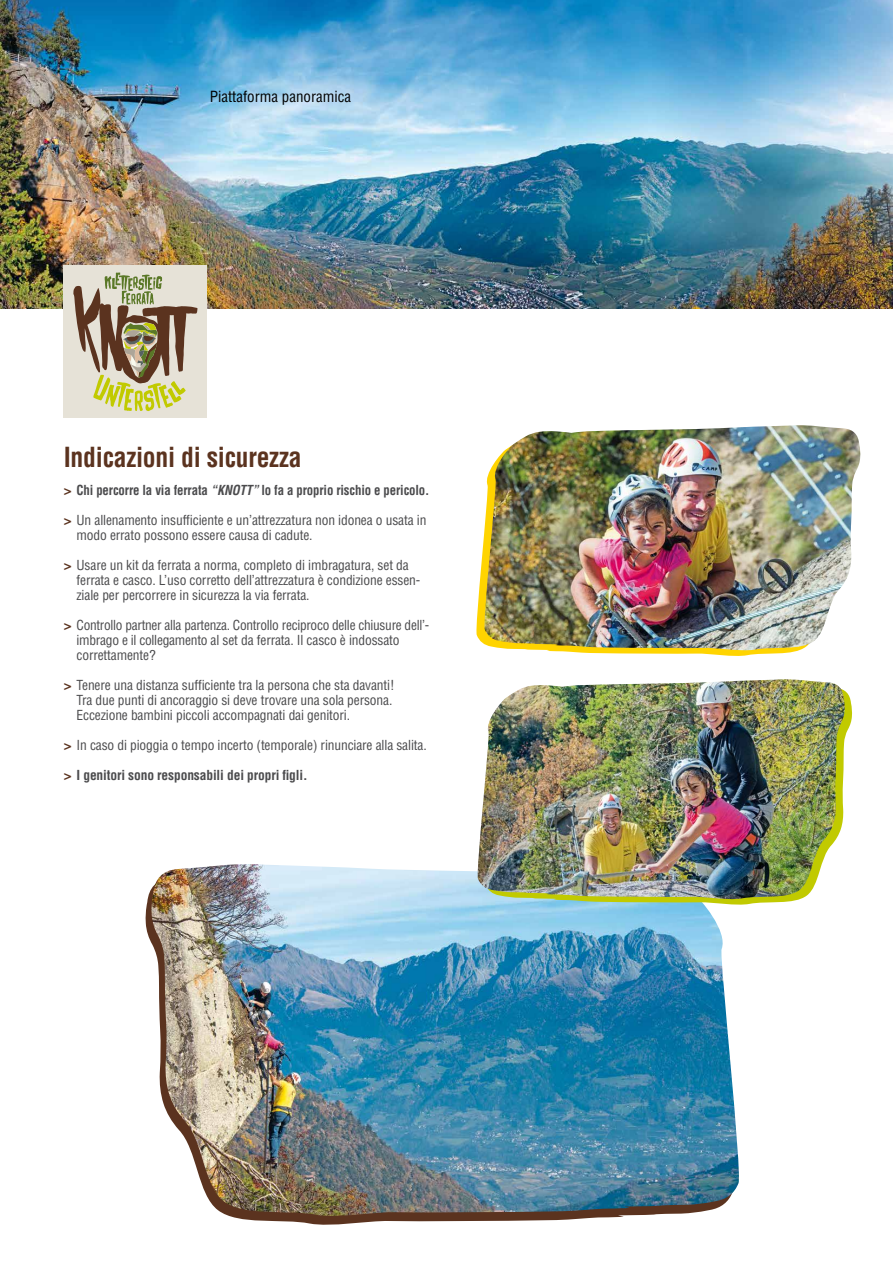
<style>
.page{position:relative;width:893px;height:1263px;background:#fff}
.page>*{position:absolute;margin:0;border:0;box-sizing:border-box;transform-origin:0 0}
.t1{font:700 condensed 27px "Helvetica LT Std";letter-spacing:-.01em;color:#5b331f;scale:.95 1}
.t2{font:condensed 15px "Helvetica";color:#000}
.t3{font:condensed 13.5px/15px "Helvetica LT Std";letter-spacing:-.01em;color:#4b4b4d}
.t4{font:700 condensed 13.5px "Helvetica LT Std";letter-spacing:-.01em;color:#4b4b4d;scale:.95 1}
.t5{font:700 condensed 13.5px "Helvetica LT Std";letter-spacing:-.01em;color:#4b4b4d}
.s1{font-stretch:normal;color:#5b331f}
.s2{font-style:italic}
.s3{font-weight:700;font-stretch:normal;color:#5b331f}
</style>
<div class="page">
<img style="left:0;top:0;width:893px;height:308px">
<svg style="left:476px;top:547px;width:321px;height:109px"></svg>
<img style="left:483px;top:425px;width:377px;height:226px">
<svg style="left:145px;top:889px;width:473px;height:336px"></svg>
<img style="left:151px;top:864px;width:588px;height:353px">
<svg style="left:483px;top:691px;width:369px;height:215px"></svg>
<img style="left:476px;top:679px;width:369px;height:221px">
<div style="left:64px;top:265px;width:143px;height:152px;background:#e6e2d7"></div>
<svg style="left:73px;top:272px;width:124px;height:139px"></svg>
<p class="t2" style="left:210px;top:87px;width:143px">Piattaforma panoramica</p>
<h1 class="t1" style="left:64px;top:440px;width:252px">Indicazioni di sicurezza</h1>
<p class="t4" style="left:64px;top:481px;width:386px"><span class="s1">&gt;</span> Chi percorre la via ferrata <span class="s2">“KNOTT”</span> lo fa a proprio rischio e pericolo.</p>
<p class="t3" style="left:77px;top:512px;width:351px;text-indent:-13px"><span class="s3">&gt;</span> Un allenamento insufficiente e un’attrezzatura non idonea o usata in modo errato possono essere causa di cadute.</p>
<p class="t3" style="left:77px;top:557px;width:345px;text-indent:-13px"><span class="s3">&gt;</span> Usare un kit da ferrata a norma, completo di imbragatura, set da ferrata e casco. L’uso corretto dell’attrezzatura è condizione essen&shy;ziale per percorrere in sicurezza la via ferrata.</p>
<p class="t3" style="left:77px;top:617px;width:354px;text-indent:-13px"><span class="s3">&gt;</span> Controllo partner alla partenza. Controllo reciproco delle chiusure dell’- imbrago e il collegamento al set da ferrata. Il casco è indossato correttamente?</p>
<p class="t3" style="left:77px;top:677px;width:319px;text-indent:-13px"><span class="s3">&gt;</span> Tenere una distanza sufficiente tra la persona che sta davanti!<br>Tra due punti di ancoraggio si deve trovare una sola persona.<br>Eccezione bambini piccoli accompagnati dai genitori.</p>
<p class="t3" style="left:64px;top:737px;width:364px"><span class="s3">&gt;</span> In caso di pioggia o tempo incerto (temporale) rinunciare alla salita.</p>
<p class="t5" style="left:64px;top:766px;width:245px"><span class="s1">&gt;</span> I genitori sono responsabili dei propri figli.</p>
</div>
